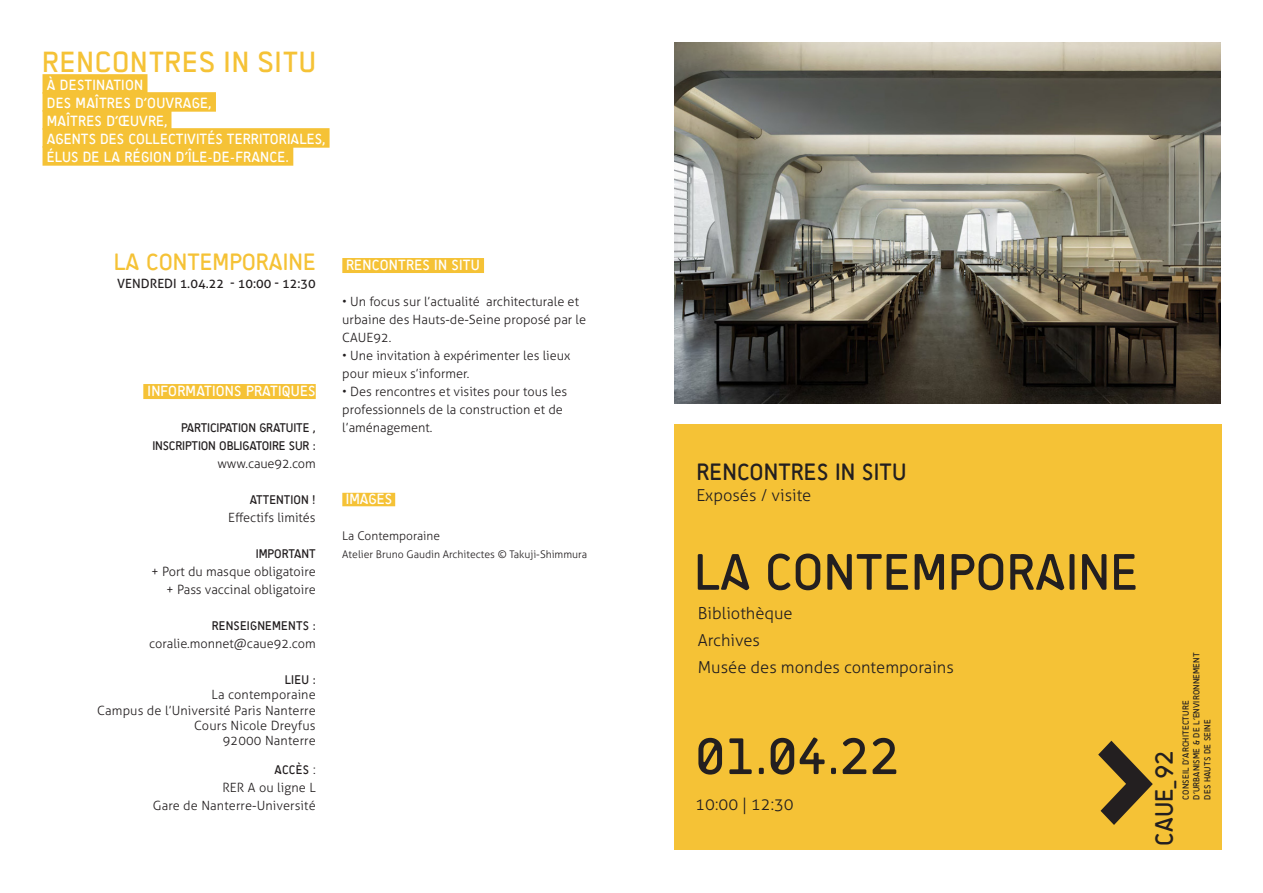
<style>
.page{position:relative;width:1263px;height:893px;background:#fff}
.page>*{position:absolute;margin:0;border:0;box-sizing:border-box;transform-origin:0 0}
.Titres_Niveau_03{font:52.5px "Sci Fly Sans";letter-spacing:.005em;color:#231f20}
.Titres_Niveau_03-2{font:500 33px "Regular";color:#f5c236}
.t1{font:25.5px "Sci Fly Sans";letter-spacing:.015em;color:#231f20}
.Titres_Niveau_03-3{font:24px "Sci Fly Sans";letter-spacing:.005em;color:#231f20}
.Texte_courant{font:24px "Sci Fly Sans";color:#f5c236}
.Titres_Niveau_03-4{font:300 16.5px "Aller";color:#231f20}
.Titres_Niveau_03-5{font:15px/18px "Sci Fly Sans";letter-spacing:.015em;color:#fff}
.Titres_Niveau_03-6{font:300 12.75px/18px "Aller";color:#231f20}
.Texte_courant-2{font:300 12.75px "Aller";color:#231f20}
.Texte_courant-3{font:12.75px "Sci Fly Sans";letter-spacing:-.01em;color:#231f20}
.Texte_courant-4{font:12.75px "Aller";color:#231f20}
.Texte_courant-5{font:12.75px "Sci Fly Sans";letter-spacing:.015em;color:#231f20}
.Titres_Niveau_03-7{font:300 12px "Aller";color:#231f20}
.Titres_Niveau_03-8{font:300 10.5px "Aller";color:#231f20}
.t2{font:9px "Sci Fly Sans";letter-spacing:.015em;color:#231f20}
.s1{font-family:"Aller";font-weight:300}
.s2{font-family:"Minion Pro";font-weight:400}
</style>
<div class="page">
<img style="left:674px;top:43px;width:546px;height:360px">
<div style="left:674px;top:424px;width:547px;height:426px;background:#f5c236"></div>
<svg style="left:1098px;top:741px;width:55px;height:84px"></svg>
<div style="left:143px;top:384px;width:173px;height:15px;background:#f5c236"></div>
<div style="left:43px;top:74px;width:104px;height:20px;background:#f5c236"></div>
<div style="left:43px;top:92px;width:173px;height:20px;background:#f5c236"></div>
<div style="left:43px;top:110px;width:128px;height:20px;background:#f5c236"></div>
<div style="left:43px;top:128px;width:287px;height:20px;background:#f5c236"></div>
<div style="left:43px;top:146px;width:250px;height:20px;background:#f5c236"></div>
<div style="left:342px;top:258px;width:142px;height:15px;background:#f5c236"></div>
<div style="left:342px;top:493px;width:53px;height:13px;background:#f5c236"></div>
<p class="Titres_Niveau_03-2" style="left:43px;top:44px;width:276px">RENCONTRES IN SITU</p>
<p class="Titres_Niveau_03-5" style="left:47px;top:76px;width:98px">À DESTINATION</p>
<p class="Titres_Niveau_03-5" style="left:47px;top:94px;width:166px">DES MAÎTRES D’OUVRAGE,</p>
<p class="Titres_Niveau_03-5" style="left:47px;top:112px;width:122px">MAÎTRES D’ŒUVRE,</p>
<p class="Titres_Niveau_03-5" style="left:47px;top:130px;width:280px">AGENTS DES COLLECTIVITÉS TERRITORIALES,<br>ÉLUS DE LA RÉGION D’ÎLE-DE-FRANCE.</p>
<p class="Texte_courant" style="left:114px;top:248px;width:203px">LA CONTEMPORAINE</p>
<p class="Texte_courant-4" style="left:117px;top:276px;width:200px">VENDREDI 1.04.22 - 10:00 - 12:30</p>
<p class="Titres_Niveau_03-5" style="left:148px;top:382px;width:169px">INFORMATIONS PRATIQUES</p>
<p class="Texte_courant-3" style="left:181px;top:420px;width:136px">PARTICIPATION GRATUITE ,</p>
<p class="Texte_courant-3" style="left:152px;top:438px;width:165px">INSCRIPTION OBLIGATOIRE SUR :</p>
<p class="Texte_courant-2" style="left:218px;top:456px;width:100px">www.caue92.com</p>
<p class="Texte_courant-3" style="left:250px;top:492px;width:67px">ATTENTION !</p>
<p class="Texte_courant-2" style="left:228px;top:510px;width:89px">Effectifs limités</p>
<p class="Texte_courant-3" style="left:256px;top:546px;width:62px">IMPORTANT</p>
<p class="Texte_courant-2" style="left:151px;top:564px;width:166px">+ Port du masque obligatoire</p>
<p class="Texte_courant-2" style="left:166px;top:582px;width:151px">+ Pass vaccinal obligatoire</p>
<p class="Texte_courant-5" style="left:212px;top:618px;width:106px">RENSEIGNEMENTS :</p>
<p class="Texte_courant-2" style="left:149px;top:636px;width:168px">coralie.monnet@caue92.com</p>
<p class="Texte_courant-3" style="left:285px;top:672px;width:32px">LIEU :</p>
<p class="Titres_Niveau_03-6" style="left:212px;top:686px;width:106px">La contemporaine</p>
<p class="Titres_Niveau_03-6" style="left:97px;top:701px;width:220px">Campus de l’Université Paris Nanterre</p>
<p class="Titres_Niveau_03-6" style="left:194px;top:716px;width:123px">Cours Nicole Dreyfus</p>
<p class="Titres_Niveau_03-6" style="left:223px;top:732px;width:94px">92000 Nanterre</p>
<p class="Texte_courant-3" style="left:274px;top:762px;width:43px">ACCÈS <span class="s1">:</span></p>
<p class="Texte_courant-2" style="left:222px;top:780px;width:95px">RER A ou ligne L</p>
<p class="Texte_courant-2" style="left:153px;top:798px;width:164px">Gare de Nanterre-Université</p>
<p class="Titres_Niveau_03-5" style="left:346px;top:256px;width:135px">RENCONTRES IN SITU</p>
<p class="Titres_Niveau_03-6" style="left:342px;top:292px;width:245px">• Un focus sur l’actualité architecturale et urbaine des Hauts-de-Seine proposé par le<br>CAUE92.</p>
<p class="Titres_Niveau_03-6" style="left:342px;top:346px;width:230px">• Une invitation à expérimenter les lieux pour mieux s’informer.</p>
<p class="Titres_Niveau_03-6" style="left:342px;top:382px;width:226px">• Des rencontres et visites pour tous les professionnels de la construction et de l’aménagement.</p>
<p class="Titres_Niveau_03-5" style="left:346px;top:490px;width:48px">IMAGES</p>
<p class="Titres_Niveau_03-7" style="left:342px;top:529px;width:99px">La Contemporaine</p>
<p class="Titres_Niveau_03-8" style="left:342px;top:548px;width:246px">Atelier Bruno Gaudin Architectes © Takuji-Shimmura</p>
<p class="Titres_Niveau_03-3" style="left:696px;top:458px;width:211px">RENCONTRES IN SITU</p>
<p class="Titres_Niveau_03-4" style="left:696px;top:486px;width:117px">Exposés / visite</p>
<p class="Titres_Niveau_03" style="left:694px;top:542px;width:446px">LA CONTEMPORAINE</p>
<p class="Titres_Niveau_03-4" style="left:698px;top:604px;width:96px">Bibliothèque</p>
<p class="Titres_Niveau_03-4" style="left:698px;top:631px;width:64px">Archives</p>
<p class="Titres_Niveau_03-4" style="left:698px;top:658px;width:257px">Musée des mondes contemporains</p>
<p class="Titres_Niveau_03" style="left:695px;top:726px;width:206px">01.04.22</p>
<p class="Titres_Niveau_03-4" style="left:695px;top:794px;width:100px">10:00 <span class="s2">|</span> 12:30</p>
<p class="t2" style="left:1191px;top:800px;width:149px;rotate:-90deg">D’URBANISME &amp; DE L’ENVIRONNEMENT</p>
<p class="t2" style="left:1180px;top:800px;width:101px;rotate:-90deg">CONSEIL D’ARCHITECTURE</p>
<p class="t2" style="left:1202px;top:800px;width:82px;rotate:-90deg">DES HAUTS DE SEINE</p>
<p class="t1" style="left:1149px;top:846px;width:97px;rotate:-90deg">CAUE_92</p>
</div>
